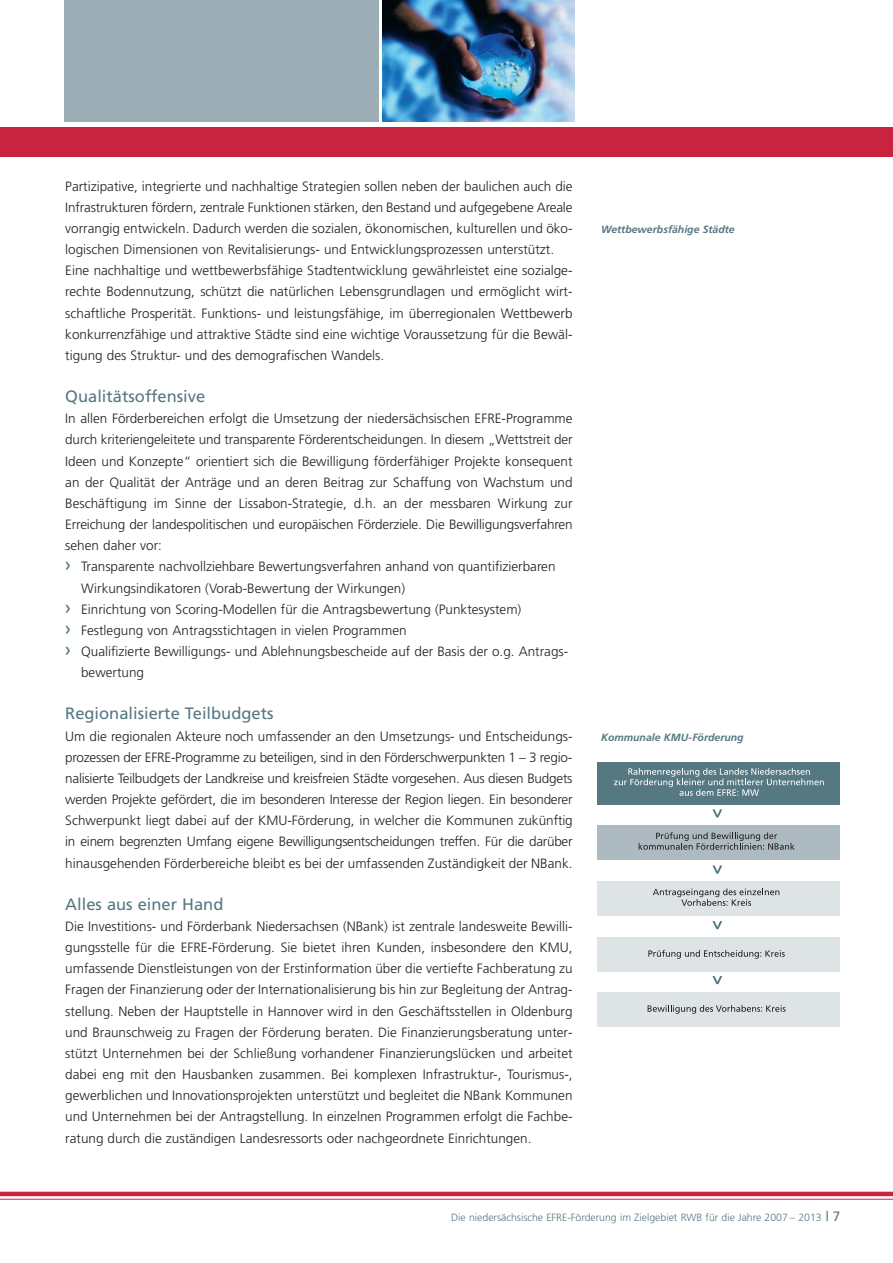
<style>
.page{position:relative;width:893px;height:1263px;background:#fff}
.page>*{position:absolute;margin:0;border:0;box-sizing:border-box;transform-origin:0 0}
.t1{font:16.5px "Frutiger";color:#557883}
.t2{font:300 13.5px/21.1px "Frutiger";color:#231f20;text-align:justify}
.t3{font:300 10.5px "Frutiger";color:#557883}
.t4{font:italic 700 10.5px "Frutiger";color:#557883}
.s1{font-weight:400;font-size:19.5px;color:#557883}
.s2{font-weight:400;font-size:13.5px}
</style>
<div class="page">
<hr style="left:0;top:1192px;width:893px;height:4px;background:#c8233f">
<hr style="left:0;top:1199px;width:893px;height:1px;background:#c8233f">
<div style="left:0;top:127px;width:893px;height:30px;background:#c8233f"></div>
<img style="left:383px;top:0;width:191px;height:122px">
<div style="left:64px;top:0;width:314px;height:122px;background:#9daeb6"></div>
<div style="left:598px;top:762px;width:242px;height:42px;background:#557883"></div>
<div style="left:598px;top:825px;width:242px;height:34px;background:#adbac1"></div>
<svg style="left:614px;top:768px;width:210px;height:28px"></svg>
<svg style="left:639px;top:832px;width:156px;height:18px"></svg>
<svg style="left:712px;top:809px;width:10px;height:8px"></svg>
<div style="left:598px;top:882px;width:242px;height:34px;background:#dee3e6"></div>
<svg style="left:653px;top:888px;width:126px;height:18px"></svg>
<svg style="left:712px;top:865px;width:10px;height:8px"></svg>
<div style="left:598px;top:937px;width:242px;height:34px;background:#dee3e6"></div>
<svg style="left:648px;top:950px;width:137px;height:9px"></svg>
<svg style="left:712px;top:921px;width:10px;height:8px"></svg>
<div style="left:598px;top:992px;width:242px;height:34px;background:#dee3e6"></div>
<svg style="left:648px;top:1005px;width:137px;height:9px"></svg>
<svg style="left:712px;top:976px;width:10px;height:8px"></svg>
<p class="t2" style="left:65px;top:176px;width:509px;text-align:left">Partizipative, integrierte und nachhaltige Strategien sollen neben der baulichen auch die Infrastrukturen fördern, zentrale Funktionen stärken, den Bestand und aufgegebene Areale vorrangig entwickeln. Dadurch werden die sozialen, ökonomischen, kulturellen und öko&shy;logischen Dimensionen von Revitalisierungs- und Entwicklungsprozessen unterstützt.<br>Eine nachhaltige und wettbewerbsfähige Stadtentwicklung gewährleistet eine sozialge&shy;rechte Bodennutzung, schützt die natürlichen Lebensgrundlagen und ermöglicht wirt&shy;schaftliche Prosperität. Funktions- und leistungsfähige, im überregionalen Wettbewerb konkurrenzfähige und attraktive Städte sind eine wichtige Voraussetzung für die Bewäl&shy;tigung des Struktur- und des demografischen Wandels.</p>
<p class="t1" style="left:65px;top:390px;width:141px">Qualitätsoffensive</p>
<p class="t2" style="left:65px;top:409px;width:509px">In allen Förderbereichen erfolgt die Umsetzung der niedersächsischen EFRE-Programme</p>
<p class="t2" style="left:65px;top:430px;width:509px">durch kriteriengeleitete und transparente Förderentscheidungen. In diesem „Wettstreit der</p>
<p class="t2" style="left:65px;top:451px;width:509px">Ideen und Konzepte“ orientiert sich die Bewilligung förderfähiger Projekte konsequent</p>
<p class="t2" style="left:65px;top:472px;width:509px">an der Qualität der Anträge und an deren Beitrag zur Schaffung von Wachstum und</p>
<p class="t2" style="left:65px;top:494px;width:509px">Beschäftigung im Sinne der Lissabon-Strategie, d.h. an der messbaren Wirkung zur</p>
<p class="t2" style="left:65px;top:515px;width:509px">Erreichung der landespolitischen und europäischen Förderziele. Die Bewilligungsverfahren</p>
<p class="t2" style="left:65px;top:536px;width:98px">sehen daher vor:</p>
<p class="t2" style="left:65px;top:557px;width:492px"><span class="s1">›</span> Transparente nachvollziehbare Bewertungsverfahren anhand von quantifizierbaren</p>
<p class="t2" style="left:81px;top:578px;width:326px">Wirkungsindikatoren (Vorab-Bewertung der Wirkungen)</p>
<p class="t2" style="left:65px;top:599px;width:458px"><span class="s1">›</span> Einrichtung von Scoring-Modellen für die Antragsbewertung (Punktesystem)</p>
<p class="t2" style="left:65px;top:621px;width:343px"><span class="s1">›</span> Festlegung von Antragsstichtagen in vielen Programmen</p>
<p class="t2" style="left:65px;top:642px;width:504px"><span class="s1">›</span> Qualifizierte Bewilligungs- und Ablehnungsbescheide auf der Basis der o.g. Antrags-</p>
<p class="t2" style="left:81px;top:663px;width:65px">bewertung</p>
<p class="t1" style="left:65px;top:707px;width:210px">Regionalisierte Teilbudgets</p>
<p class="t2" style="left:65px;top:726px;width:509px">Um die regionalen Akteure noch umfassender an den Umsetzungs- und Entscheidungs&shy;prozessen der EFRE-Programme zu beteiligen, sind in den Förderschwerpunkten 1 – 3 regio&shy;nalisierte Teilbudgets der Landkreise und kreisfreien Städte vorgesehen. Aus diesen Budgets werden Projekte gefördert, die im besonderen Interesse der Region liegen. Ein besonderer Schwerpunkt liegt dabei auf der KMU-Förderung, in welcher die Kommunen zukünftig in einem begrenzten Umfang eigene Bewilligungsentscheidungen treffen. Für die darüber hinausgehenden Förderbereiche bleibt es bei der umfassenden Zuständigkeit der NBank.</p>
<p class="t1" style="left:65px;top:897px;width:160px">Alles aus einer Hand</p>
<p class="t2" style="left:65px;top:917px;width:509px">Die Investitions- und Förderbank Niedersachsen (NBank) ist zentrale landesweite Bewilli&shy;gungsstelle für die EFRE-Förderung. Sie bietet ihren Kunden, insbesondere den KMU, umfassende Dienstleistungen von der Erstinformation über die vertiefte Fachberatung zu Fragen der Finanzierung oder der Internationalisierung bis hin zur Begleitung der Antrag&shy;stellung. Neben der Hauptstelle in Hannover wird in den Geschäftsstellen in Oldenburg und Braunschweig zu Fragen der Förderung beraten. Die Finanzierungsberatung unter&shy;stützt Unternehmen bei der Schließung vorhandener Finanzierungslücken und arbeitet dabei eng mit den Hausbanken zusammen. Bei komplexen Infrastruktur-, Tourismus-, gewerblichen und Innovationsprojekten unterstützt und begleitet die NBank Kommunen und Unternehmen bei der Antragstellung. In einzelnen Programmen erfolgt die Fachbe&shy;ratung durch die zuständigen Landesressorts oder nachgeordnete Einrichtungen.</p>
<p class="t4" style="left:601px;top:225px;width:135px">Wettbewerbsfähige Städte</p>
<p class="t4" style="left:601px;top:733px;width:144px">Kommunale KMU-Förderung</p>
<p class="t3" style="left:451px;top:1213px;width:391px">Die niedersächsische EFRE-Förderung im Zielgebiet RWB für die Jahre 2007 – 2013 <span class="s2">| 7</span></p>
</div>
